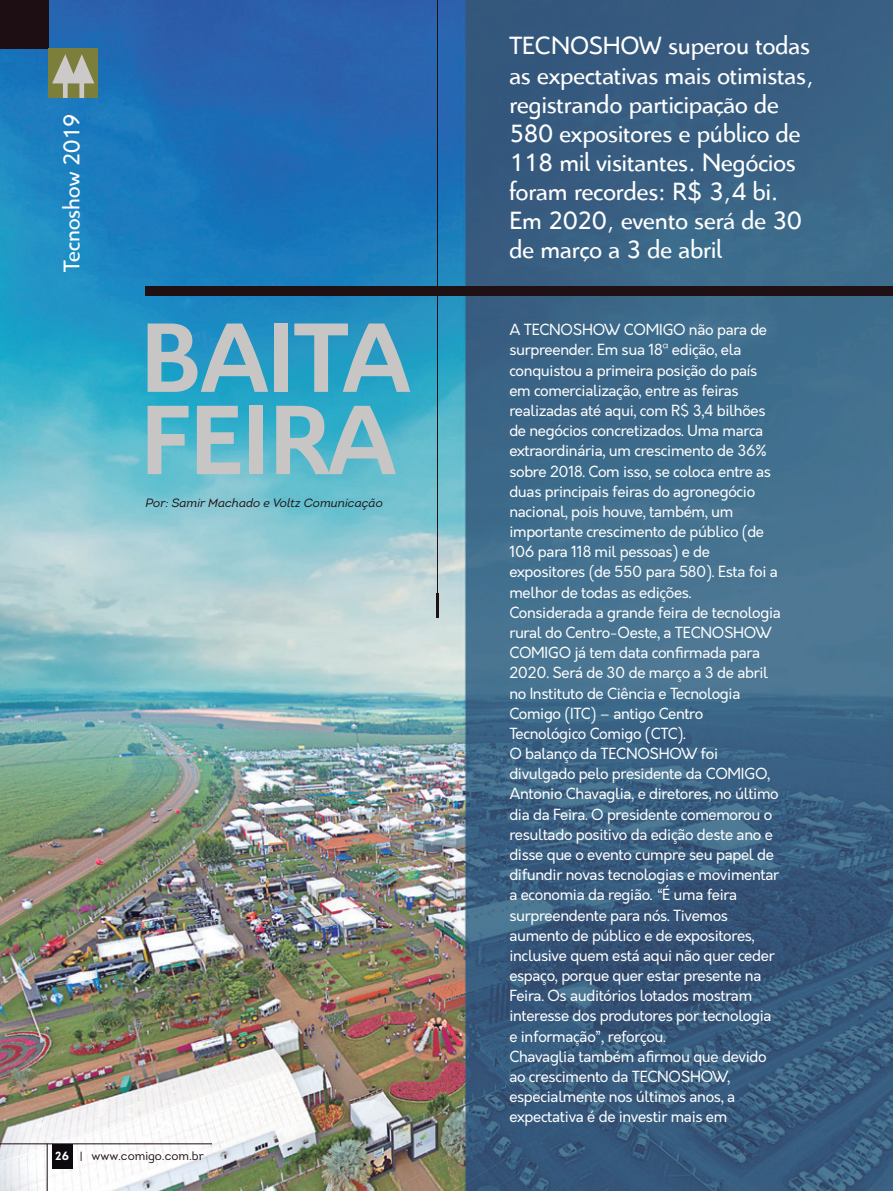
<style>
.page{position:relative;width:893px;height:1191px;background:#fff}
.page>*{position:absolute;margin:0;border:0;box-sizing:border-box;transform-origin:0 0}
.t1{font:700 106.35px/82.2px "Citroen";color:#c7c6c5}
.t2{font:27px/29.1px "Citroen";color:#fff}
.t3{font:24.6px "Citroen";color:#fff}
.t4{font:15px/20.2px "Orkney";letter-spacing:-.02em;color:#fff}
.t5{font:italic 12px "Intro";color:#1e1013}
.t6{font:11.85px "Intro";color:#1c0e12}
.s1{font-family:"Intro Bold Alt";color:#fff}
</style>
<div class="page">
<img style="left:0;top:0;width:893px;height:1191px">
<div style="left:0;top:0;width:48px;height:48px;background:#1c0e12"></div>
<div style="left:53px;top:1143px;width:20px;height:25px;background:#0e080f"></div>
<svg style="left:0;top:1143px;width:48px;height:48px"></svg>
<hr style="left:47px;top:1143px;width:165px;height:1px;background:#1c0e12">
<hr style="left:437px;top:0;width:1px;height:618px;background:#1e1013">
<hr style="left:436px;top:593px;width:2px;height:25px;background:#1e1013">
<div style="left:146px;top:286px;width:747px;height:9px;background:#1e1013"></div>
<div style="left:48px;top:48px;width:50px;height:50px;background:#7c7f3c"></div>
<svg style="left:52px;top:54px;width:42px;height:44px"></svg>
<h3 class="t3" style="left:55px;top:272px;width:160px;rotate:-90deg">Tecnoshow 2019</h3>
<h1 class="t1" style="left:141px;top:311px;width:270px">BAITA<br>FEIRA</h1>
<p class="t5" style="left:146px;top:495px;width:239px">Por: Samir Machado e Voltz Comunicação</p>
<p class="t6" style="left:55px;top:1148px;width:150px"><span class="s1">26</span> | www.comigo.com.br</p>
<h2 class="t2" style="left:509px;top:30px;width:306px">TECNOSHOW superou todas as expectativas mais otimistas, registrando participação de<br>580 expositores e público de<br>118 mil visitantes. Negócios foram recordes: R$ 3,4 bi.<br>Em 2020, evento será de 30 de março a 3 de abril</h2>
<p class="t4" style="left:509px;top:320px;width:273px">A TECNOSHOW COMIGO não para de surpreender. Em sua 18ª edição, ela conquistou a primeira posição do país em comercialização, entre as feiras realizadas até aqui, com R$ 3,4 bilhões de negócios concretizados. Uma marca extraordinária, um crescimento de 36% sobre 2018. Com isso, se coloca entre as duas principais feiras do agronegócio nacional, pois houve, também, um importante crescimento de público (de 106 para 118 mil pessoas) e de expositores (de 550 para 580). Esta foi a melhor de todas as edições.<br>Considerada a grande feira de tecnologia rural do Centro-Oeste, a TECNOSHOW COMIGO já tem data confirmada para 2020. Será de 30 de março a 3 de abril no Instituto de Ciência e Tecnologia Comigo (ITC) – antigo Centro Tecnológico Comigo (CTC).<br>O balanço da TECNOSHOW foi divulgado pelo presidente da COMIGO, Antonio Chavaglia, e diretores, no último dia da Feira. O presidente comemorou o resultado positivo da edição deste ano e disse que o evento cumpre seu papel de difundir novas tecnologias e movimentar a economia da região. “É uma feira surpreendente para nós. Tivemos aumento de público e de expositores, inclusive quem está aqui não quer ceder espaço, porque quer estar presente na Feira. Os auditórios lotados mostram interesse dos produtores por tecnologia e informação”, reforçou.<br>Chavaglia também afirmou que devido ao crescimento da TECNOSHOW, especialmente nos últimos anos, a expectativa é de investir mais em</p>
</div>
